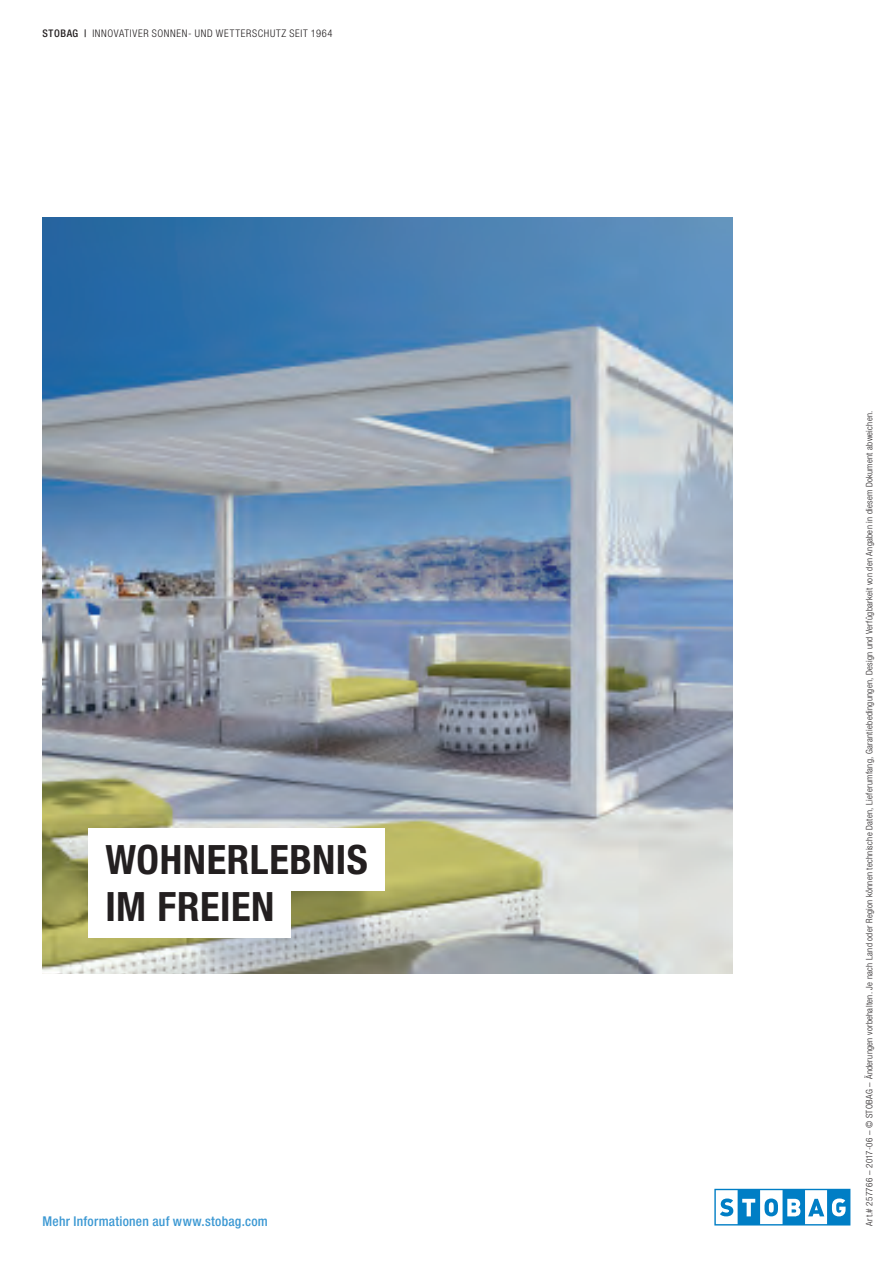
<style>
.page{position:relative;width:893px;height:1263px;background:#fff}
.page>*{position:absolute;margin:0;border:0;box-sizing:border-box;transform-origin:0 0}
.t1{font:700 condensed 40.5px/47px "Helvetica Neue LT Pro";letter-spacing:.015em;color:#231f20}
.t2{font:500 condensed 13.5px "Helvetica Neue LT Pro";letter-spacing:.02em;color:#3b98d3}
.t3{font:300 condensed 10.5px "Helvetica Neue LT Pro";letter-spacing:.065em;color:#231f20}
.t4{font:300 condensed 9px "Helvetica Neue LT Pro";letter-spacing:.035em;color:#231f20}
.s1{font-weight:500}
</style>
<div class="page">
<svg style="left:714px;top:1189px;width:136px;height:36px"></svg>
<img style="left:43px;top:217px;width:690px;height:756px">
<div style="left:88px;top:828px;width:297px;height:62px;background:#fff"></div>
<div style="left:88px;top:874px;width:203px;height:63px;background:#fff"></div>
<p class="t3" style="left:43px;top:28px;width:291px"><span class="s1">STOBAG |</span> INNOVATIVER SONNEN- UND WETTERSCHUTZ SEIT 1964</p>
<h1 class="t1" style="left:105px;top:835px;width:264px">WOHNERLEBNIS<br>IM FREIEN</h1>
<h2 class="t2" style="left:43px;top:1213px;width:227px">Mehr Informationen auf www.stobag.com</h2>
<p class="t4" style="left:864px;top:1225px;width:816px;rotate:-90deg">Art.# 257766 – 2017-06 – © STOBAG – Änderungen vorbehalten. Je nach Land oder Region können technische Daten, Lieferumfang, Garantiebedingungen, Design und Verfügbarkeit von den Angaben in diesem Dokument abweichen.</p>
</div>
